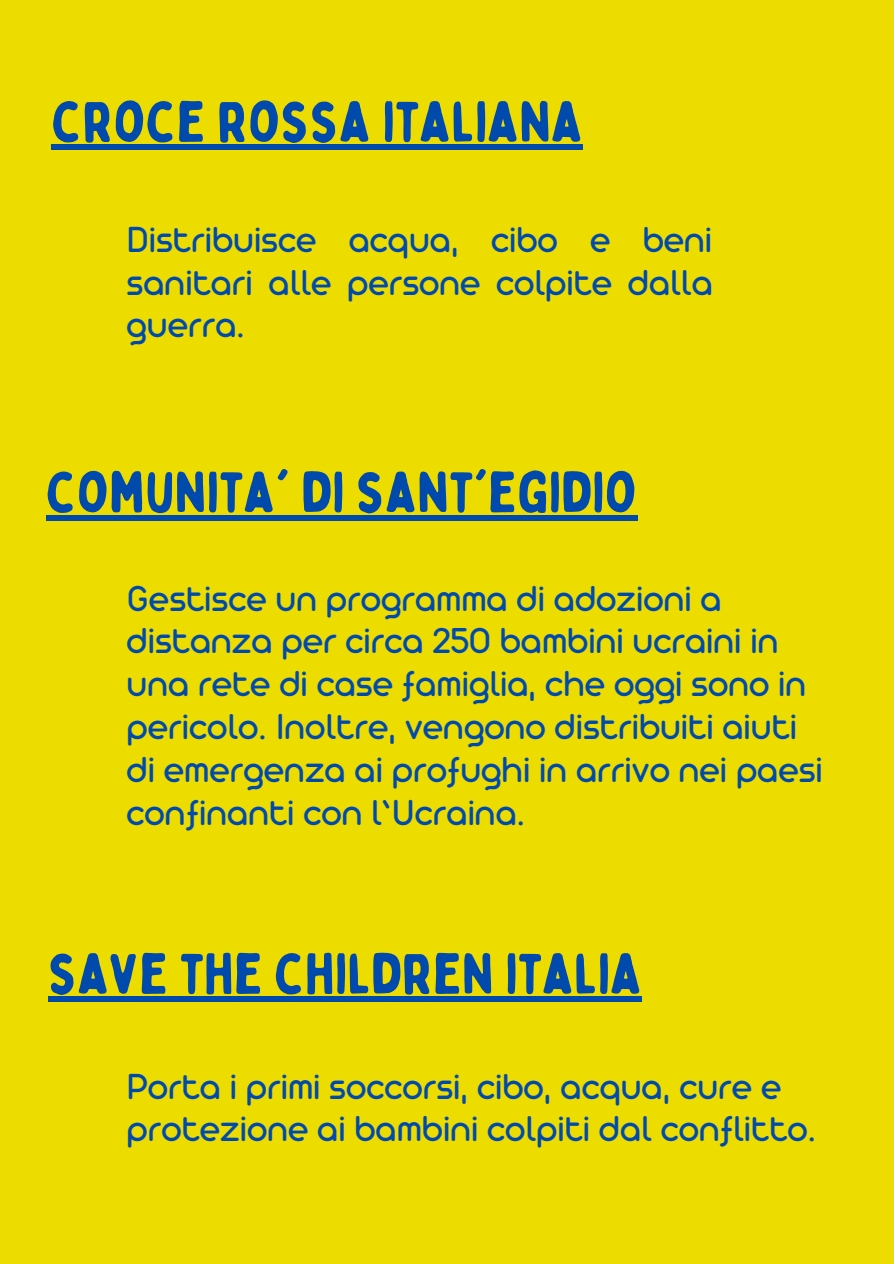
<style>
.page{position:relative;width:894px;height:1264px;background:#fff}
.page>*{position:absolute;margin:0;border:0;box-sizing:border-box;transform-origin:0 0}
.t1{font:57.15px "Bobby Jones Soft";color:#004aad}
.t2{font:57px "Bobby Jones Soft";color:#004aad}
.t3{font:39px/42.8px "Arista Pro";color:#004aad}
.s1{color:#eddc00}
</style>
<div class="page">
<div style="left:0;top:0;width:893px;height:1263px;background:#eddc00"></div>
<div style="left:52px;top:145px;width:531px;height:5px;background:#004aad"></div>
<div style="left:46px;top:515px;width:591px;height:5px;background:#004aad"></div>
<div style="left:48px;top:996px;width:594px;height:6px;background:#004aad"></div>
<p class="t1" style="left:52px;top:86px;width:532px">CROCE ROSSA ITALIANA</p>
<p class="t3" style="left:127px;top:221px;width:587px;text-align:justify">Distribuisce acqua, cibo e beni sanitari alle persone colpite dalla guerra.</p>
<p class="t1" style="left:46px;top:456px;width:592px">COMUNITA' DI SANT'EGIDIO</p>
<p class="t3" style="left:127px;top:580px;width:697px">Gestisce un programma di adozioni a distanza per circa 250 bambini ucraini in una rete di case famiglia, che oggi sono in pericolo. Inoltre, vengono distribuiti aiuti di emergenza ai profughi in arrivo nei paesi confinanti con l’Ucraina.</p>
<p class="t2" style="left:48px;top:938px;width:607px">SAVE THE CHILDREN ITALIA<span class="s1">I</span></p>
<p class="t3" style="left:127px;top:1067px;width:691px">Porta i primi soccorsi, cibo, acqua, cure e protezione ai bambini colpiti dal conflitto.</p>
</div>
